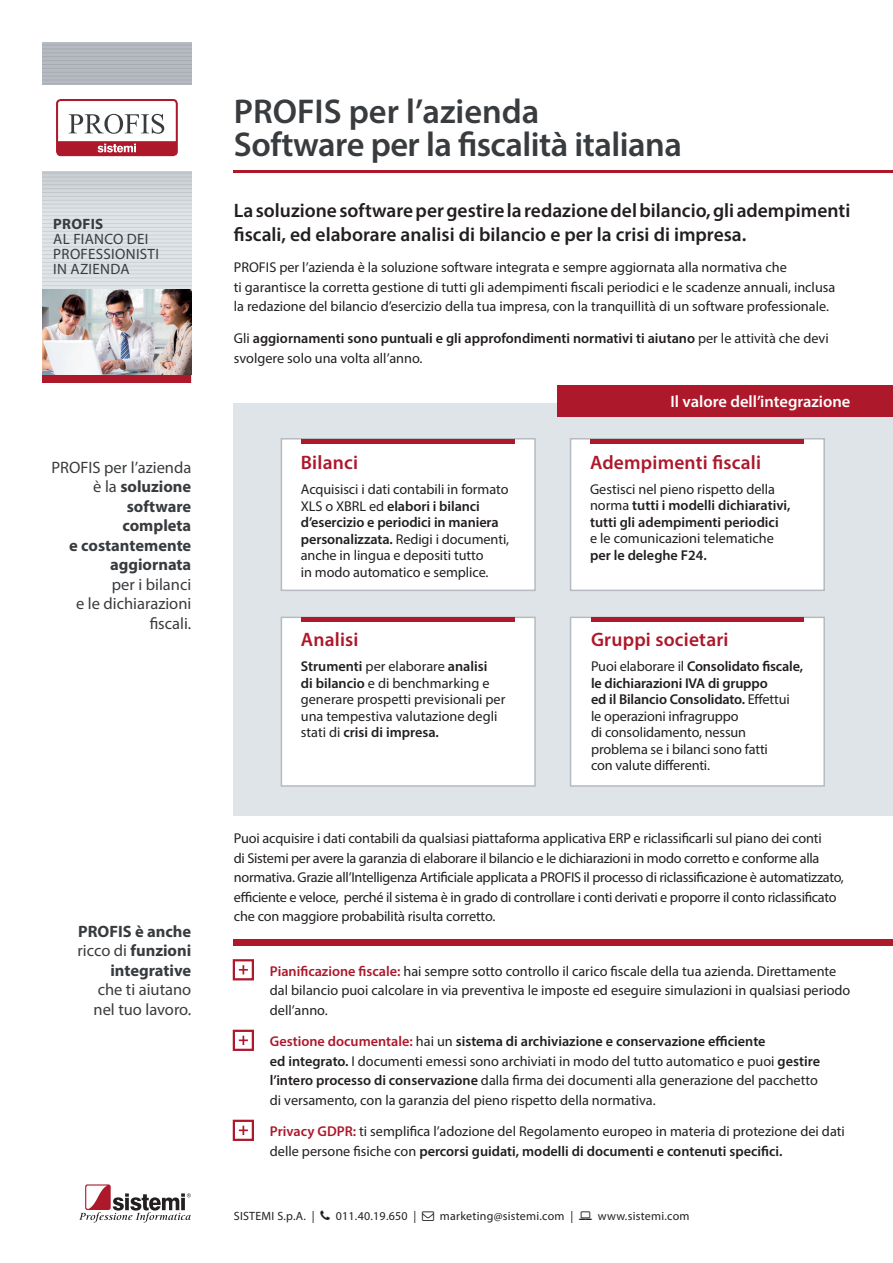
<style>
.page{position:relative;width:893px;height:1263px;background:#fff}
.page>*{position:absolute;margin:0;border:0;box-sizing:border-box;transform-origin:0 0}
.t1{font:600 34.5px "Myriad Pro";letter-spacing:-.015em;color:#393c3f}
.t2{font:600 19.5px/24px "Myriad Pro";color:#231f20}
.t3{font:600 19.5px "Myriad Pro";letter-spacing:.01em;color:#ad182b}
.t4{font:16.5px/19.5px "Myriad Pro";color:#393c3f}
.t5{font:700 16.5px/19.5px "Myriad Pro";color:#393c3f;text-align:right}
.t6{font:600 16.5px "Myriad Pro";color:#fff}
.t7{font:15px/15px "Myriad Pro";letter-spacing:.02em;color:#393c3f}
.t8{font:700 15px "Myriad Pro";letter-spacing:.02em;color:#393c3f}
.t9{font:14.25px/16.5px "Myriad Pro";letter-spacing:-.005em;color:#231f20}
.t10{font:600 14.25px/16.5px "Myriad Pro";color:#231f20}
.t11{font:12px "Myriad Pro";letter-spacing:.02em;color:#231f20}
.s1{font-weight:400}
.s2{font-weight:700}
.s3{font-weight:600}
.s4{font-weight:600;color:#ad182b}
</style>
<div class="page">
<svg style="left:43px;top:43px;width:148px;height:246px;background:#cfd4d9"></svg>
<hr style="left:43px;top:45px;width:148px;height:1px;background:#231f20">
<hr style="left:43px;top:49px;width:148px;height:1px;background:#231f20">
<hr style="left:43px;top:52px;width:148px;height:1px;background:#231f20">
<hr style="left:43px;top:56px;width:148px;height:1px;background:#231f20">
<hr style="left:43px;top:60px;width:148px;height:1px;background:#231f20">
<hr style="left:43px;top:64px;width:148px;height:1px;background:#231f20">
<hr style="left:43px;top:68px;width:148px;height:1px;background:#231f20">
<hr style="left:43px;top:72px;width:148px;height:1px;background:#231f20">
<hr style="left:43px;top:76px;width:148px;height:1px;background:#231f20">
<hr style="left:43px;top:80px;width:148px;height:1px;background:#231f20">
<hr style="left:43px;top:83px;width:148px;height:1px;background:#231f20">
<hr style="left:43px;top:173px;width:148px;height:1px;background:#231f20">
<hr style="left:43px;top:177px;width:148px;height:1px;background:#231f20">
<hr style="left:43px;top:180px;width:148px;height:1px;background:#231f20">
<hr style="left:43px;top:184px;width:148px;height:1px;background:#231f20">
<hr style="left:43px;top:188px;width:148px;height:1px;background:#231f20">
<hr style="left:43px;top:196px;width:148px;height:1px;background:#231f20">
<hr style="left:43px;top:215px;width:148px;height:1px;background:#231f20">
<hr style="left:43px;top:200px;width:148px;height:1px;background:#231f20">
<hr style="left:43px;top:192px;width:148px;height:1px;background:#231f20">
<hr style="left:43px;top:208px;width:148px;height:1px;background:#231f20">
<hr style="left:43px;top:223px;width:148px;height:1px;background:#231f20">
<hr style="left:43px;top:219px;width:148px;height:1px;background:#231f20">
<hr style="left:43px;top:211px;width:148px;height:1px;background:#231f20">
<hr style="left:43px;top:204px;width:148px;height:1px;background:#231f20">
<hr style="left:43px;top:227px;width:148px;height:1px;background:#231f20">
<hr style="left:43px;top:235px;width:148px;height:1px;background:#231f20">
<hr style="left:43px;top:231px;width:148px;height:1px;background:#231f20">
<hr style="left:43px;top:239px;width:148px;height:1px;background:#231f20">
<hr style="left:43px;top:243px;width:148px;height:1px;background:#231f20">
<hr style="left:43px;top:250px;width:148px;height:1px;background:#231f20">
<hr style="left:43px;top:277px;width:148px;height:1px;background:#231f20">
<hr style="left:43px;top:246px;width:148px;height:1px;background:#231f20">
<hr style="left:43px;top:254px;width:148px;height:1px;background:#231f20">
<hr style="left:43px;top:281px;width:148px;height:1px;background:#231f20">
<hr style="left:43px;top:262px;width:148px;height:1px;background:#231f20">
<hr style="left:43px;top:270px;width:148px;height:1px;background:#231f20">
<hr style="left:43px;top:274px;width:148px;height:1px;background:#231f20">
<hr style="left:43px;top:258px;width:148px;height:1px;background:#231f20">
<hr style="left:43px;top:285px;width:148px;height:1px;background:#231f20">
<hr style="left:43px;top:266px;width:148px;height:1px;background:#231f20">
<div style="left:21px;top:85px;width:192px;height:85px;background:#fff"></div>
<div style="left:43px;top:374px;width:148px;height:9px;background:#ad182b"></div>
<img style="left:43px;top:289px;width:148px;height:85px">
<svg style="left:54px;top:97px;width:126px;height:61px"></svg>
<svg style="left:56px;top:99px;width:122px;height:57px"></svg>
<hr style="left:234px;top:171px;width:659px;height:2px;background:#ad182b">
<div style="left:234px;top:403px;width:659px;height:412px;background:#dfe4e8"></div>
<div style="left:557px;top:386px;width:336px;height:31px;background:#ad182b"></div>
<div style="left:570px;top:617px;width:255px;height:170px;background:#fff;border:2px solid #b5bbc0"></div>
<div style="left:281px;top:617px;width:255px;height:170px;background:#fff;border:2px solid #b5bbc0"></div>
<div style="left:570px;top:438px;width:255px;height:153px;background:#fff;border:2px solid #b5bbc0"></div>
<div style="left:281px;top:438px;width:255px;height:153px;background:#fff;border:2px solid #b5bbc0"></div>
<hr style="left:591px;top:618px;width:213px;height:4px;background:#ad182b">
<hr style="left:301px;top:439px;width:213px;height:4px;background:#ad182b">
<hr style="left:590px;top:439px;width:214px;height:4px;background:#ad182b">
<hr style="left:301px;top:618px;width:213px;height:4px;background:#ad182b">
<div style="left:234px;top:939px;width:659px;height:6px;background:#ad182b"></div>
<div style="left:84px;top:1184px;width:27px;height:26px;border:1px solid #fff;border-radius:2px"></div>
<svg style="left:85px;top:1184px;width:26px;height:26px"></svg>
<svg style="left:79px;top:1185px;width:112px;height:37px"></svg>
<div style="left:233px;top:959px;width:21px;height:21px;background:#fff;border:2px solid #ad182b"></div>
<svg style="left:239px;top:965px;width:9px;height:9px"></svg>
<div style="left:233px;top:1030px;width:21px;height:21px;background:#fff;border:2px solid #ad182b"></div>
<svg style="left:239px;top:1036px;width:9px;height:9px"></svg>
<div style="left:233px;top:1120px;width:21px;height:21px;background:#fff;border:2px solid #ad182b"></div>
<svg style="left:239px;top:1126px;width:9px;height:9px"></svg>
<p class="t8" style="left:53px;top:215px;width:52px">PROFIS</p>
<p class="t7" style="left:53px;top:232px;width:107px">AL FIANCO DEI<br>PROFESSIONISTI<br>IN AZIENDA</p>
<p class="t4" style="left:51px;top:457px;width:141px">PROFIS per l’azienda</p>
<p class="t5" style="left:93px;top:476px;width:100px"><span class="s1">è la</span> soluzione software</p>
<p class="t5" style="left:69px;top:515px;width:124px">completa<br>e costantemente</p>
<p class="t4" style="left:110px;top:555px;width:83px"><span class="s2">aggiornata </span>per i bilanci</p>
<p class="t4" style="left:76px;top:594px;width:117px;text-align:right">e le dichiarazioni fiscali.</p>
<p class="t5" style="left:78px;top:921px;width:115px">PROFIS è anche</p>
<p class="t5" style="left:77px;top:940px;width:115px"><span class="s1">ricco di</span> funzioni integrative</p>
<p class="t4" style="left:94px;top:979px;width:99px">che ti aiutano nel tuo lavoro.</p>
<p class="t1" style="left:234px;top:89px;width:307px">PROFIS per l’azienda</p>
<p class="t1" style="left:234px;top:122px;width:449px">Software per la fiscalità italiana</p>
<p class="t2" style="left:234px;top:198px;width:618px">La soluzione software per gestire la redazione del bilancio, gli adempimenti fiscali, ed elaborare analisi di bilancio e per la crisi di impresa.</p>
<p class="t9" style="left:234px;top:257px;width:603px;line-height:19.5px">PROFIS per l’azienda è la soluzione software integrata e sempre aggiornata alla normativa che<br>ti garantisce la corretta gestione di tutti gli adempimenti fiscali periodici e le scadenze annuali, inclusa la redazione del bilancio d’esercizio della tua impresa, con la tranquillità di un software professionale.</p>
<p class="t10" style="left:234px;top:329px;width:596px;line-height:19.5px"><span class="s1">Gli</span> aggiornamenti sono puntuali e gli approfondimenti normativi ti aiutano <span class="s1">per le attività che devi svolgere solo una volta all’anno.</span></p>
<p class="t3" style="left:301px;top:450px;width:59px">Bilanci</p>
<p class="t9" style="left:301px;top:481px;width:210px">Acquisisci i dati contabili in formato XLS o XBRL ed <span class="s3">elabori i bilanci d’esercizio e periodici in maniera personalizzata.</span> Redigi i documenti, anche in lingua e depositi tutto<br>in modo automatico e semplice.</p>
<p class="t3" style="left:301px;top:627px;width:59px">Analisi</p>
<p class="t9" style="left:301px;top:658px;width:206px"><span class="s3">Strumenti</span> per elaborare <span class="s3">analisi<br>di bilancio</span> e di benchmarking e generare prospetti previsionali per una tempestiva valutazione degli stati di <span class="s3">crisi di impresa.</span></p>
<p class="t6" style="left:670px;top:391px;width:181px">Il valore dell’integrazione</p>
<p class="t3" style="left:590px;top:450px;width:173px">Adempimenti fiscali</p>
<p class="t10" style="left:590px;top:480px;width:202px"><span class="s1">Gestisci nel pieno rispetto della norma</span> tutti i modelli dichiarativi, tutti gli adempimenti periodici<br><span class="s1">e le comunicazioni telematiche </span>per le deleghe F24.</p>
<p class="t3" style="left:591px;top:627px;width:139px">Gruppi societari</p>
<p class="t9" style="left:591px;top:658px;width:214px">Puoi elaborare il <span class="s3">Consolidato fiscale, le dichiarazioni IVA di gruppo<br>ed il Bilancio Consolidato.</span> Effettui le operazioni infragruppo<br>di consolidamento, nessun problema se i bilanci sono fatti<br>con valute differenti.</p>
<p class="t9" style="left:234px;top:828px;width:611px;line-height:19.5px">Puoi acquisire i dati contabili da qualsiasi piattaforma applicativa ERP e riclassificarli sul piano dei conti<br>di Sistemi per avere la garanzia di elaborare il bilancio e le dichiarazioni in modo corretto e conforme alla normativa. Grazie all’Intelligenza Artificiale applicata a PROFIS il processo di riclassificazione è automatizzato, efficiente e veloce, perché il sistema è in grado di controllare i conti derivati e proporre il conto riclassificato che con maggiore probabilità risulta corretto.</p>
<p class="t9" style="left:270px;top:961px;width:582px;line-height:19.5px"><span class="s4">Pianificazione fiscale:</span> hai sempre sotto controllo il carico fiscale della tua azienda. Direttamente dal bilancio puoi calcolare in via preventiva le imposte ed eseguire simulazioni in qualsiasi periodo dell’anno.</p>
<p class="t9" style="left:270px;top:1032px;width:552px;line-height:19.5px"><span class="s4">Gestione documentale:</span> hai un <span class="s3">sistema di archiviazione e conservazione efficiente<br>ed integrato.</span> I documenti emessi sono archiviati in modo del tutto automatico e puoi <span class="s3">gestire l’intero processo di conservazione</span> dalla firma dei documenti alla generazione del pacchetto di versamento, con la garanzia del pieno rispetto della normativa.</p>
<p class="t9" style="left:270px;top:1122px;width:576px;line-height:19.5px"><span class="s4">Privacy GDPR:</span> ti semplifica l’adozione del Regolamento europeo in materia di protezione dei dati delle persone fisiche con <span class="s3">percorsi guidati, modelli di documenti e contenuti specifici.</span></p>
<p class="t11" style="left:234px;top:1209px;width:82px">SISTEMI S.p.A. |</p>
<p class="t11" style="left:336px;top:1209px;width:82px">011.40.19.650 |</p>
<p class="t11" style="left:440px;top:1209px;width:135px">marketing@sistemi.com |</p>
<p class="t11" style="left:598px;top:1209px;width:93px">www.sistemi.com</p>
</div>
